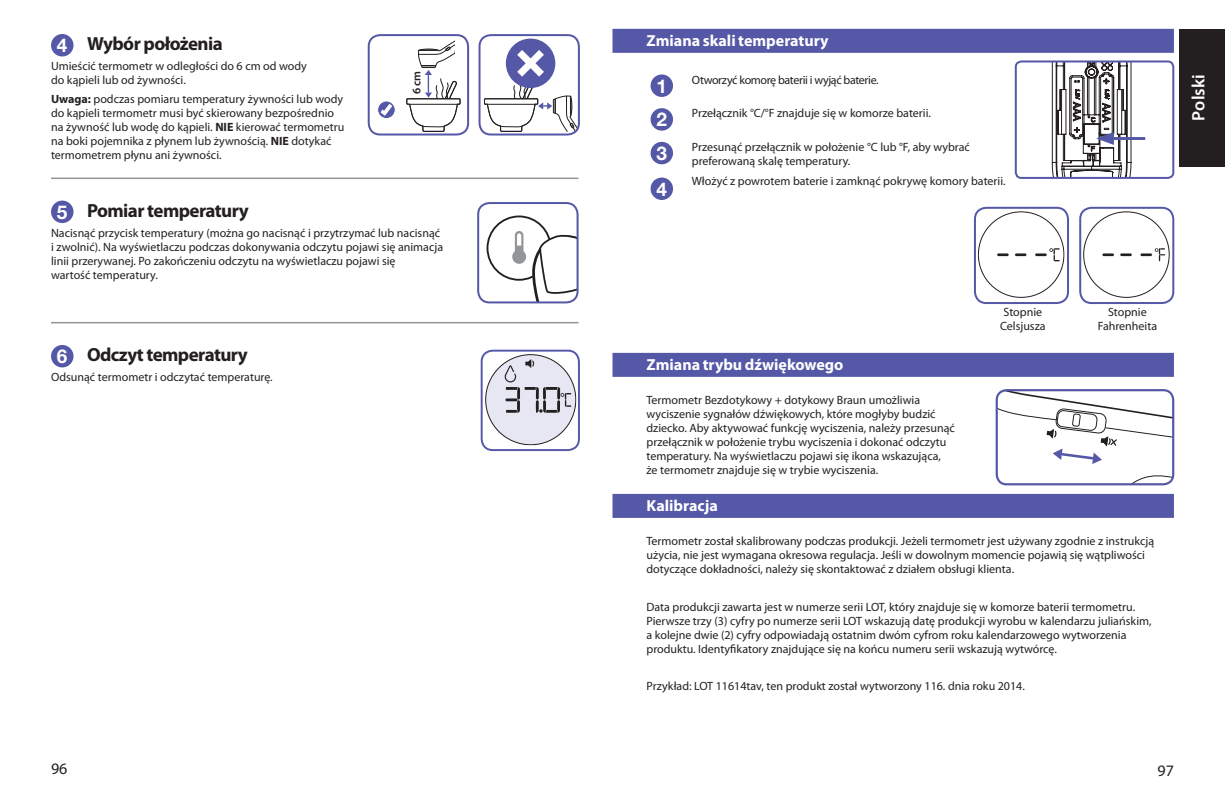
<style>
.page{position:relative;width:1225px;height:794px;background:#fff}
.page>*{position:absolute;margin:0;border:0;box-sizing:border-box;transform-origin:0 0}
.Subhead_Tabbed_Numbe{font:700 19px "Myriad Pro";letter-spacing:-.03em;color:#231f20}
.t1{font:700 19px "Helvetica Neue LT";color:#fff}
.LANGUAGES_White{font:600 18px "Myriad Pro";color:#fff}
.Heading_with_Purple{font:700 16px "Myriad Pro";color:#fff}
.t2{font:16px "Myriad Pro";color:#231f20}
.Body_text{font:12px/14px "Myriad Pro";color:#231f20}
.Headline_white{font:12px "Myriad Pro";letter-spacing:-.03em;color:#231f20}
.t3{font:600 11.6px "Myriad Pro";color:#231f20}
.s1{font-weight:700}
</style>
<div class="page">
<div style="left:1179px;top:29px;width:46px;height:137px;background:#231f20"></div>
<hr style="left:51px;top:177px;width:527px;height:2px;background:#939598">
<hr style="left:51px;top:322px;width:527px;height:1px;background:#939598">
<div style="left:51px;top:34px;width:22px;height:22px;background:#5558a6;border-radius:50%"></div>
<div style="left:51px;top:201px;width:22px;height:22px;background:#5558a6;border-radius:50%"></div>
<div style="left:51px;top:345px;width:22px;height:22px;background:#5558a6;border-radius:50%"></div>
<svg style="left:406px;top:40px;width:55px;height:92px"></svg>
<svg style="left:377px;top:101px;width:18px;height:18px"></svg>
<svg style="left:380px;top:104px;width:12px;height:12px"></svg>
<div style="left:368px;top:34px;width:101px;height:101px;border:2px solid #5558a6;border-radius:11px"></div>
<div style="left:506px;top:39px;width:49px;height:49px;background:#5558a6;border-radius:50%"></div>
<svg style="left:483px;top:50px;width:96px;height:82px"></svg>
<div style="left:478px;top:34px;width:102px;height:101px;border:2px solid #5558a6;border-radius:11px"></div>
<div style="left:486px;top:215px;width:65px;height:66px;border:2px solid #231f20;border-radius:50%"></div>
<svg style="left:512px;top:230px;width:65px;height:72px"></svg>
<div style="left:477px;top:202px;width:101px;height:101px;border:2px solid #5558a6;border-radius:11px"></div>
<svg style="left:485px;top:354px;width:91px;height:91px"></svg>
<div style="left:481px;top:350px;width:99px;height:101px;border:2px solid #5558a6;border-radius:11px"></div>
<div style="left:612px;top:29px;width:562px;height:24px;background:#5558a6"></div>
<div style="left:612px;top:353px;width:562px;height:24px;background:#5558a6"></div>
<div style="left:612px;top:494px;width:562px;height:24px;background:#5558a6"></div>
<div style="left:650px;top:74px;width:23px;height:23px;background:#5558a6;border-radius:50%"></div>
<div style="left:650px;top:108px;width:23px;height:23px;background:#5558a6;border-radius:50%"></div>
<div style="left:650px;top:142px;width:23px;height:22px;background:#5558a6;border-radius:50%"></div>
<div style="left:650px;top:177px;width:23px;height:23px;background:#5558a6;border-radius:50%"></div>
<div style="left:1014px;top:60px;width:160px;height:119px;border:2px solid #5558a6;border-radius:6px"></div>
<hr style="left:1108px;top:137px;width:37px;height:3px;background:#5558a6">
<svg style="left:1041px;top:61px;width:100px;height:117px"></svg>
<svg style="left:977px;top:211px;width:87px;height:87px"></svg>
<div style="left:974px;top:207px;width:95px;height:97px;border:2px solid #5558a6;border-radius:11px"></div>
<svg style="left:1083px;top:211px;width:86px;height:87px"></svg>
<div style="left:1079px;top:207px;width:95px;height:97px;border:2px solid #5558a6;border-radius:11px"></div>
<svg style="left:998px;top:390px;width:175px;height:94px"></svg>
<div style="left:995px;top:389px;width:179px;height:96px;border:2px solid #5558a6;border-radius:10px"></div>
<p class="t1" style="left:57px;top:34px;width:12px">4</p>
<p class="Subhead_Tabbed_Numbe" style="left:87px;top:32px;width:137px">Wybór położenia</p>
<p class="Body_text" style="left:51px;top:59px;width:257px">Umieścić termometr w odległości do 6 cm od wody do kąpieli lub od żywności.</p>
<p class="Body_text" style="left:51px;top:92px;width:295px"><span class="s1">Uwaga:</span> podczas pomiaru temperatury żywności lub wody do kąpieli termometr musi być skierowany bezpośrednio na żywność lub wodę do kąpieli. <span class="s1">NIE</span> kierować termometru na boki pojemnika z płynem lub żywnością. <span class="s1">NIE</span> dotykać termometrem płynu ani żywności.</p>
<p class="t3" style="left:409px;top:94px;width:25px;rotate:-90deg">6 cm</p>
<p class="t1" style="left:57px;top:200px;width:12px">5</p>
<p class="Subhead_Tabbed_Numbe" style="left:87px;top:198px;width:163px">Pomiar temperatury</p>
<p class="Body_text" style="left:51px;top:226px;width:394px">Nacisnąć przycisk temperatury (można go nacisnąć i przytrzymać lub nacisnąć i zwolnić). Na wyświetlaczu podczas dokonywania odczytu pojawi się animacja linii przerywanej. Po zakończeniu odczytu na wyświetlaczu pojawi się<br>wartość temperatury.</p>
<p class="t1" style="left:57px;top:344px;width:12px">6</p>
<p class="Subhead_Tabbed_Numbe" style="left:87px;top:343px;width:162px">Odczyt temperatury</p>
<p class="Body_text" style="left:51px;top:370px;width:222px">Odsunąć termometr i odczytać temperaturę.</p>
<p class="Heading_with_Purple" style="left:646px;top:30px;width:183px">Zmiana skali temperatury</p>
<p class="t1" style="left:656px;top:74px;width:12px">1</p>
<p class="Headline_white" style="left:692px;top:72px;width:187px">Otworzyć komorę baterii i wyjąć baterie.</p>
<p class="t1" style="left:656px;top:108px;width:12px">2</p>
<p class="Body_text" style="left:692px;top:106px;width:240px">Przełącznik °C/°F znajduje się w komorze baterii.</p>
<p class="t1" style="left:656px;top:141px;width:12px">3</p>
<p class="Body_text" style="left:692px;top:140px;width:279px">Przesunąć przełącznik w położenie °C lub °F, aby wybrać preferowaną skalę temperatury.</p>
<p class="t1" style="left:656px;top:177px;width:12px">4</p>
<p class="Body_text" style="left:692px;top:173px;width:314px">Włożyć z powrotem baterie i zamknąć pokrywę komory baterii.</p>
<p class="LANGUAGES_White" style="left:1187px;top:121px;width:48px;rotate:-90deg">Polski</p>
<p class="Body_text" style="left:1000px;top:305px;width:47px">Stopnie<br>Celsjusza</p>
<p class="Body_text" style="left:1097px;top:305px;width:61px;text-align:center">Stopnie<br>Fahrenheita</p>
<p class="Heading_with_Purple" style="left:646px;top:354px;width:198px">Zmiana trybu dźwiękowego</p>
<p class="Body_text" style="left:646px;top:393px;width:310px">Termometr Bezdotykowy + dotykowy Braun umożliwia wyciszenie sygnałów dźwiękowych, które mogłyby budzić dziecko. Aby aktywować funkcję wyciszenia, należy przesunąć przełącznik w położenie trybu wyciszenia i dokonać odczytu temperatury. Na wyświetlaczu pojawi się ikona wskazująca, że termometr znajduje się w trybie wyciszenia.</p>
<p class="Heading_with_Purple" style="left:646px;top:495px;width:73px">Kalibracja</p>
<p class="Body_text" style="left:646px;top:534px;width:509px">Termometr został skalibrowany podczas produkcji. Jeżeli termometr jest używany zgodnie z instrukcją użycia, nie jest wymagana okresowa regulacja. Jeśli w dowolnym momencie pojawią się wątpliwości dotyczące dokładności, należy się skontaktować z działem obsługi klienta.</p>
<p class="Body_text" style="left:646px;top:599px;width:506px">Data produkcji zawarta jest w numerze serii LOT, który znajduje się w komorze baterii termometru.<br>Pierwsze trzy (3) cyfry po numerze serii LOT wskazują datę produkcji wyrobu w kalendarzu juliańskim, a kolejne dwie (2) cyfry odpowiadają ostatnim dwóm cyfrom roku kalendarzowego wytworzenia produktu. Identyfikatory znajdujące się na końcu numeru serii wskazują wytwórcę.</p>
<p class="Body_text" style="left:646px;top:678px;width:379px">Przykład: LOT 11614tav, ten produkt został wytworzony 116. dnia roku 2014.</p>
<h3 class="t2" style="left:51px;top:759px;width:18px">96</h3>
<h3 class="t2" style="left:1157px;top:760px;width:18px">97</h3>
</div>
